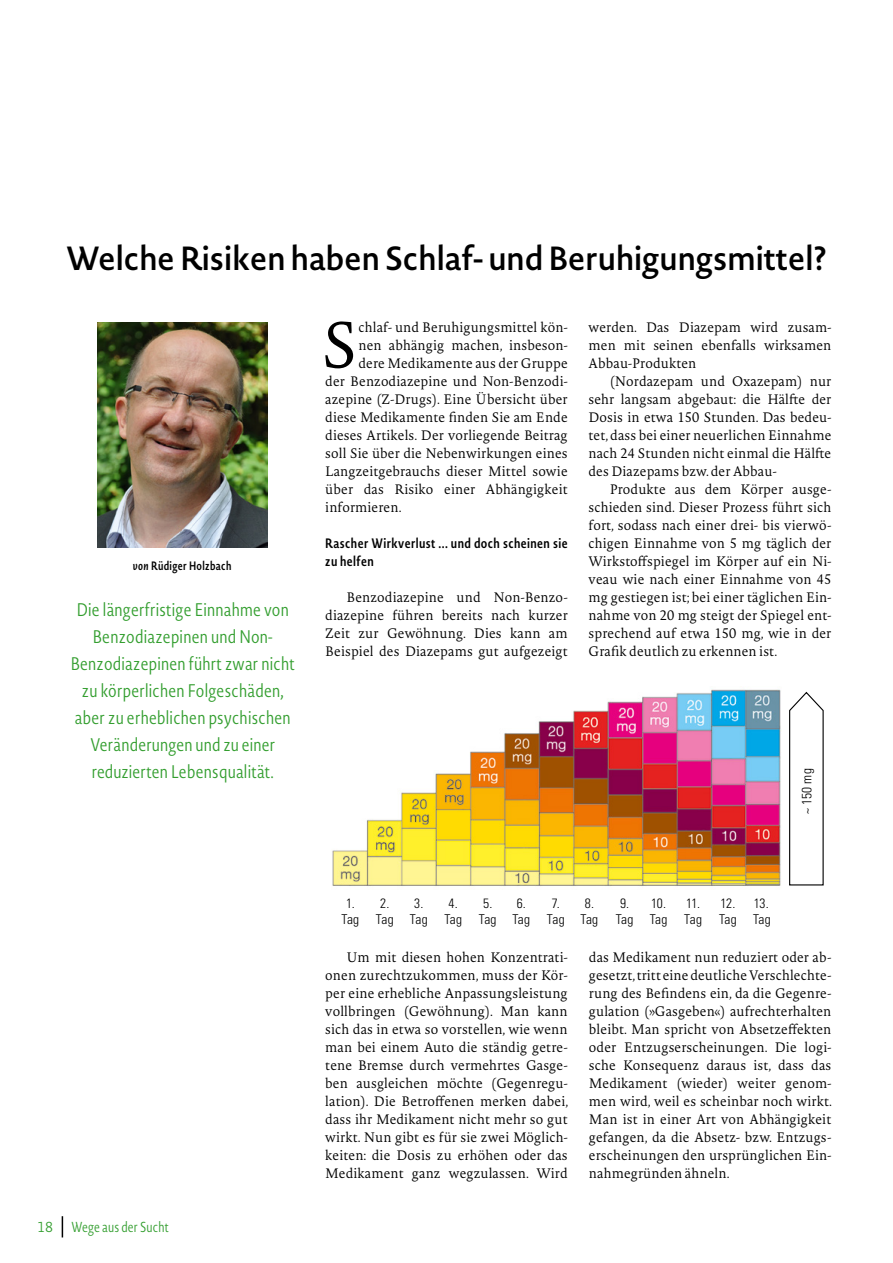
<style>
.page{position:relative;width:893px;height:1263px;background:#fff}
.page>*{position:absolute;margin:0;border:0;box-sizing:border-box;transform-origin:0 0}
.t1{font:300 64.2px "Novel Pro";color:#000;scale:.95 1}
.t2{font:600 33px "Novel Sans Pro";color:#000;scale:.95 1}
.t3{font:300 18px/27px "Novel Sans Cond Pro";letter-spacing:.015em;color:#339e2f;text-align:center}
.t4{font:300 14.25px "Novel Sans Cond Pro";letter-spacing:.01em;color:#339e2f;scale:.95 1}
.t5{font:300 14.25px "Novel Sans Pro";color:#339e2f;scale:.95 1}
.t6{font:300 13.5px/18px "Novel Pro";letter-spacing:.01em;color:#000;text-align:justify;scale:.95 1}
.t7{font:300 condensed 13.5px/16.2px "Univers LT Std";letter-spacing:-.02em;color:#000;text-align:center}
.t8{font:600 13.5px/18px "Novel Sans Cond Pro";letter-spacing:.03em;color:#000}
.t9{font:600 12px "Novel Sans Cond Pro";letter-spacing:.03em;color:#000;scale:.95 1}
.s1{font-style:italic}
</style>
<div class="page">
<svg style="left:62px;top:1216px;width:1px;height:21px"></svg>
<img style="left:98px;top:322px;width:170px;height:225px">
<img style="left:332px;top:689px;width:450px;height:199px">
<svg style="left:789px;top:691px;width:35px;height:195px"></svg>
<h2 class="t2" style="left:66px;top:234px;width:802px">Welche Risiken haben Schlaf- und Beruhigungsmittel?</h2>
<p class="t9" style="left:133px;top:557px;width:105px"><span class="s1">von</span> Rüdiger Holzbach</p>
<h3 class="t3" style="left:71px;top:595px;width:226px">Die längerfristige Einnahme von<br>Benzodiazepinen und Non-<br>Benzodiazepinen führt zwar nicht zu körperlichen Folgeschäden, aber zu erheblichen psychischen<br>Veränderungen und zu einer reduzierten Lebensqualität.</h3>
<h1 class="t1" style="left:322px;top:297px;width:39px">S</h1>
<p class="t6" style="left:358px;top:317px;width:222px">chlaf- und Beruhigungsmittel kön-</p>
<p class="t6" style="left:358px;top:335px;width:222px">nen abhängig machen, insbeson-</p>
<p class="t6" style="left:358px;top:353px;width:222px">dere Medikamente aus der Gruppe</p>
<p class="t6" style="left:325px;top:371px;width:257px">der Benzodiazepine und Non-Benzodi-</p>
<p class="t6" style="left:325px;top:389px;width:257px">azepine (Z-Drugs). Eine Übersicht über</p>
<p class="t6" style="left:325px;top:407px;width:257px">diese Medikamente finden Sie am Ende</p>
<p class="t6" style="left:325px;top:425px;width:257px">dieses Artikels. Der vorliegende Beitrag</p>
<p class="t6" style="left:325px;top:443px;width:257px">soll Sie über die Nebenwirkungen eines</p>
<p class="t6" style="left:325px;top:461px;width:257px">Langzeitgebrauchs dieser Mittel sowie</p>
<p class="t6" style="left:325px;top:479px;width:257px">über das Risiko einer Abhängigkeit</p>
<p class="t6" style="left:325px;top:497px;width:82px">informieren.</p>
<p class="t8" style="left:325px;top:534px;width:244px">Rascher Wirkverlust ... und doch scheinen sie zu helfen</p>
<p class="t6" style="left:325px;top:587px;width:257px;text-indent:21px">Benzodiazepine und Non-Benzo&shy;diazepine führen bereits nach kurzer Zeit zur Gewöhnung. Dies kann am Beispiel des Diazepams gut aufgezeigt</p>
<p class="t6" style="left:588px;top:317px;width:257px">werden. Das Diazepam wird zusam&shy;men mit seinen ebenfalls wirksamen Abbau-Produkten</p>
<p class="t6" style="left:588px;top:371px;width:257px;text-indent:21px">(Nordazepam und Oxazepam) nur sehr langsam abgebaut: die Hälfte der Dosis in etwa 150 Stunden. Das bedeu&shy;tet, dass bei einer neuerlichen Einnahme nach 24 Stunden nicht einmal die Hälfte des Diazepams bzw. der Abbau-</p>
<p class="t6" style="left:588px;top:479px;width:257px;text-indent:21px">Produkte aus dem Körper ausge&shy;schieden sind. Dieser Prozess führt sich fort, sodass nach einer drei- bis vierwö&shy;chigen Einnahme von 5 mg täglich der Wirkstoffspiegel im Körper auf ein Ni&shy;veau wie nach einer Einnahme von 45 mg gestiegen ist; bei einer täglichen Ein&shy;nahme von 20 mg steigt der Spiegel ent&shy;sprechend auf etwa 150 mg, wie in der Grafik deutlich zu erkennen ist.</p>
<p class="t7" style="left:799px;top:814px;width:48px;rotate:-90deg">~ 150 mg</p>
<p class="t5" style="left:38px;top:1217px;width:18px">18</p>
<p class="t4" style="left:72px;top:1217px;width:104px">Wege aus der Sucht</p>
<p class="t7" style="left:341px;top:895px;width:19px">1.<br>Tag</p>
<p class="t7" style="left:376px;top:895px;width:19px">2.<br>Tag</p>
<p class="t7" style="left:753px;top:895px;width:19px;text-align:left">13.<br>Tag</p>
<p class="t7" style="left:410px;top:895px;width:19px">3.<br>Tag</p>
<p class="t7" style="left:512px;top:895px;width:19px">6.<br>Tag</p>
<p class="t7" style="left:580px;top:895px;width:19px">8.<br>Tag</p>
<p class="t7" style="left:616px;top:895px;width:19px">9.<br>Tag</p>
<p class="t7" style="left:650px;top:895px;width:19px;text-align:left">10.<br>Tag</p>
<p class="t7" style="left:719px;top:895px;width:19px;text-align:left">12.<br>Tag</p>
<p class="t7" style="left:444px;top:895px;width:19px">4.<br>Tag</p>
<p class="t7" style="left:479px;top:895px;width:19px">5.<br>Tag</p>
<p class="t7" style="left:547px;top:895px;width:19px">7.<br>Tag</p>
<p class="t7" style="left:684px;top:895px;width:19px;text-align:left">11.<br>Tag</p>
<p class="t6" style="left:325px;top:947px;width:257px;text-indent:21px">Um mit diesen hohen Konzentrati&shy;onen zurechtzukommen, muss der Kör&shy;per eine erhebliche Anpassungsleistung vollbringen (Gewöhnung). Man kann sich das in etwa so vorstellen, wie wenn man bei einem Auto die ständig getre&shy;tene Bremse durch vermehrtes Gasge&shy;ben ausgleichen möchte (Gegenregu&shy;lation). Die Betroffenen merken dabei, dass ihr Medikament nicht mehr so gut wirkt. Nun gibt es für sie zwei Möglich&shy;keiten: die Dosis zu erhöhen oder das Medikament ganz wegzulassen. Wird</p>
<p class="t6" style="left:589px;top:947px;width:257px">das Medikament nun reduziert oder ab&shy;gesetzt, tritt eine deutliche Verschlechte&shy;rung des Befindens ein, da die Gegenre&shy;gulation (»Gasgeben«) aufrechterhalten bleibt. Man spricht von Absetzeffekten oder Entzugserscheinungen. Die logi&shy;sche Konsequenz daraus ist, dass das Medikament (wieder) weiter genom&shy;men wird, weil es scheinbar noch wirkt.<br>Man ist in einer Art von Abhängigkeit gefangen, da die Absetz- bzw. Entzugs&shy;erscheinungen den ursprünglichen Ein&shy;nahmegründen ähneln.</p>
</div>
